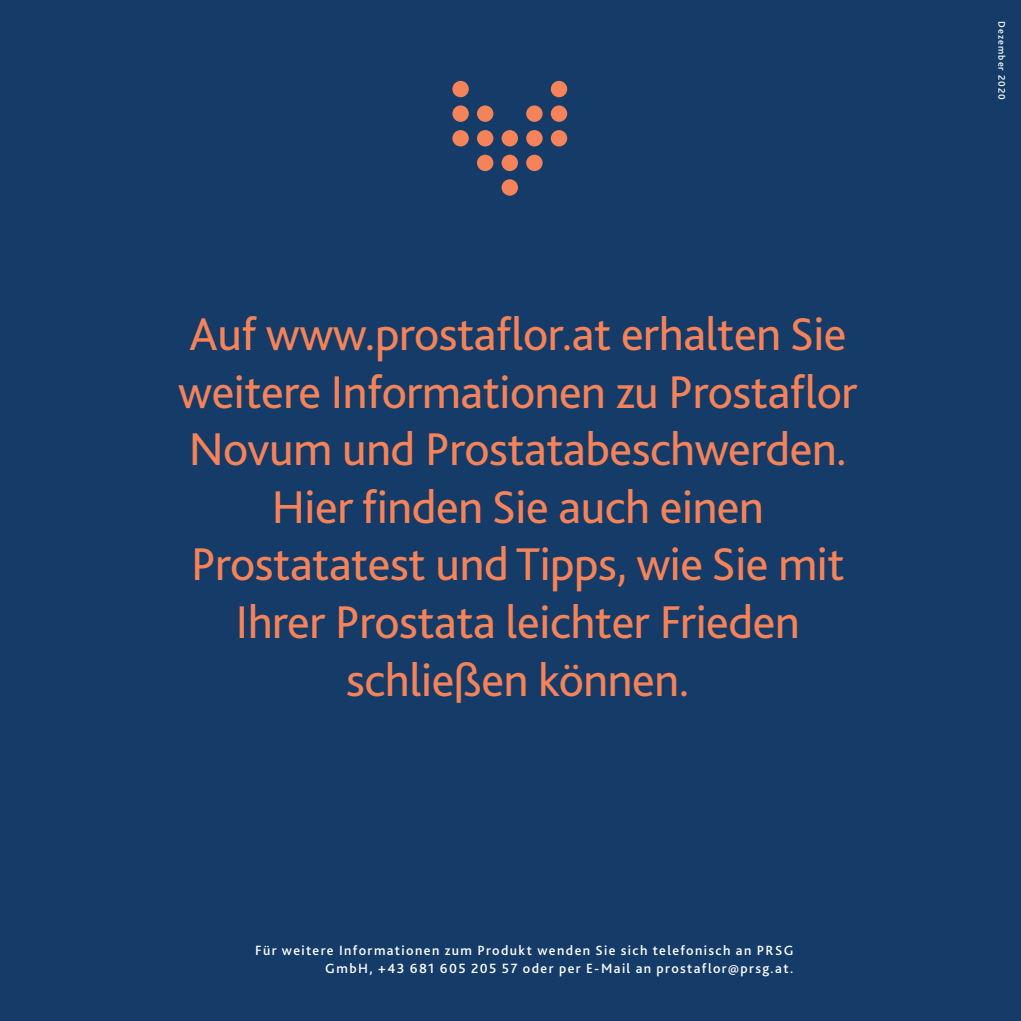
<style>
.page{position:relative;width:1021px;height:1021px;background:#fff}
.page>*{position:absolute;margin:0;border:0;box-sizing:border-box;transform-origin:0 0}
.t1{font:48px/57.6px "Bliss";letter-spacing:-.01em;color:#f58359;text-align:center}
.t2{font:500 14px/18px "Bliss";letter-spacing:.1em;color:#fff;text-align:right}
.t3{font:500 10px "Bliss";letter-spacing:.105em;color:#fff}
</style>
<div class="page">
<div style="left:0;top:0;width:1020px;height:1020px;background:#153b68"></div>
<svg style="left:452px;top:81px;width:115px;height:115px"></svg>
<p class="t1" style="left:178px;top:305px;width:681px">Auf www.prostaflor.at erhalten Sie weitere Informationen zu Prostaflor Novum und Prostatabeschwerden.<br>Hier finden Sie auch einen</p>
<p class="t1" style="left:191px;top:535px;width:655px">Prostatatest und Tipps, wie Sie mit<br>Ihrer Prostata leichter Frieden</p>
<p class="t1" style="left:346px;top:650px;width:345px">schließen können.</p>
<p class="t2" style="left:255px;top:941px;width:539px">Für weitere Informationen zum Produkt wenden Sie sich telefonisch an PRSG<br>GmbH, +43 681 605 205 57 oder per E-Mail an prostaflor@prsg.at.</p>
<p class="t3" style="left:1008px;top:21px;width:80px;rotate:90deg">Dezember 2020</p>
</div>
